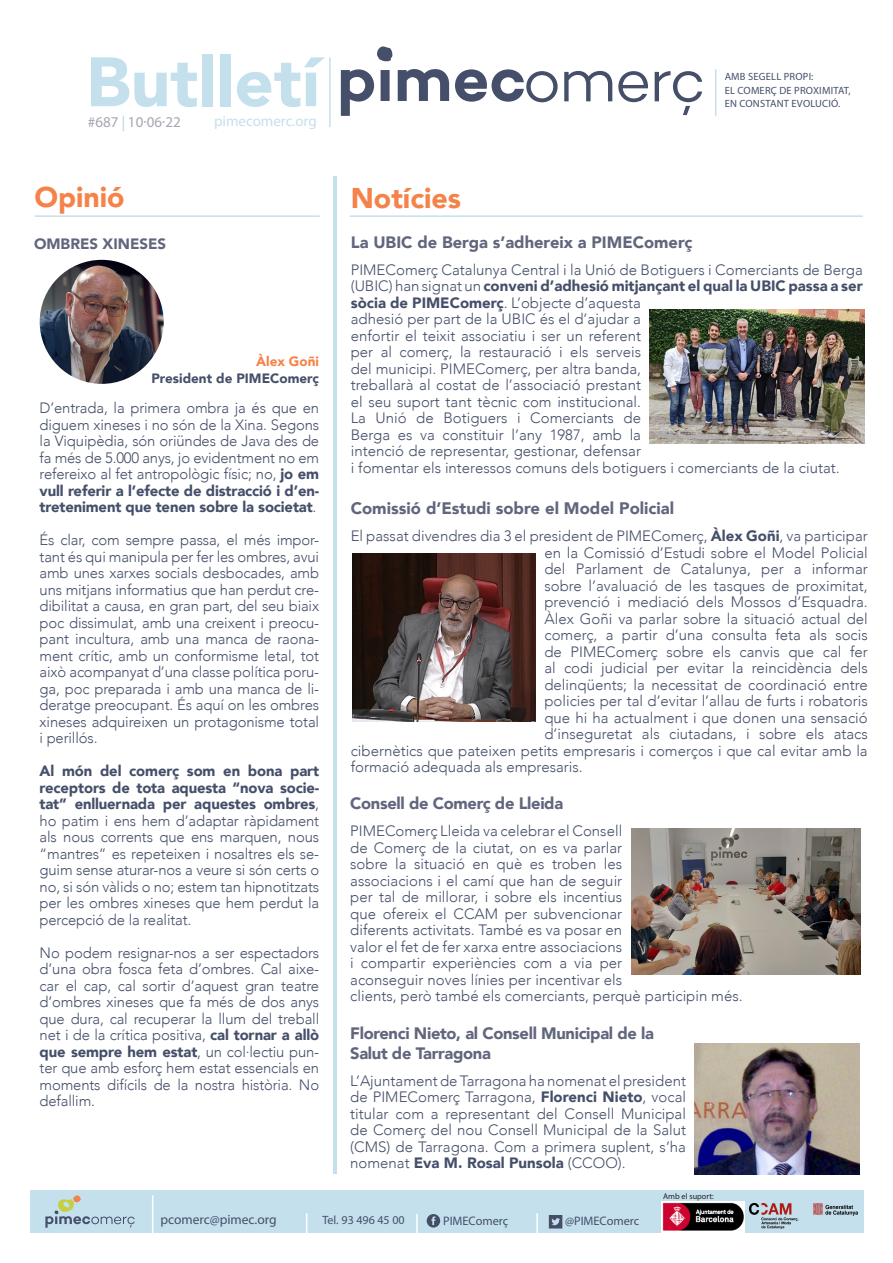
<style>
.page{position:relative;width:893px;height:1263px;background:#fff}
.page>*{position:absolute;margin:0;border:0;box-sizing:border-box;transform-origin:0 0}
.t1{font:900 69px "Avenir";color:#c5e0ed}
.titols_taronges{font:900 28.5px "Avenir";color:#f58349}
.titol_noticies{font:900 16.65px "Avenir";color:#62667d}
.titol_noticies-2{font:900 16.5px/19.8px "Avenir";letter-spacing:-.02em;color:#62667d}
.titol_noticies-3{font:900 16.5px "Avenir";color:#62667d}
.t2{font:300 15px/16.5px "Avenir";color:#454f6a;text-align:justify}
.t3{font:15px "Myriad Pro";color:#c5e0ed}
.titol_opinió{font:900 15px "Avenir";color:#62667d}
.t4{font:15px "Myriad Pro";color:#a6a6b4}
.t5{font:900 13.5px "Avenir";color:#454f6a}
.t6{font:13.5px "Myriad Pro";color:#454f6a}
.t7{font:900 13.5px "Avenir";color:#f58349}
.t8{font:12.3px "Myriad Pro";color:#454f6a}
.t9{font:12px "Myriad Pro";color:#454f6a}
.t10{font:10.5px/13.5px "Myriad Pro";letter-spacing:.02em;color:#454f6a}
.t11{font:8.25px "Myriad Pro";color:#231f20}
.s1{font-weight:900}
</style>
<div class="page">
<div style="left:30px;top:1190px;width:834px;height:43px;background:#c5e0ed"></div>
<hr style="left:329px;top:57px;width:2px;height:70px;background:#c5e0ed">
<hr style="left:715px;top:69px;width:1px;height:47px;background:#c5e0ed">
<svg style="left:45px;top:1195px;width:90px;height:33px"></svg>
<hr style="left:152px;top:1195px;width:1px;height:58px;background:#fff">
<hr style="left:306px;top:1213px;width:1px;height:33px;background:#fff">
<hr style="left:536px;top:1213px;width:2px;height:33px;background:#fff">
<hr style="left:416px;top:1214px;width:2px;height:32px;background:#fff">
<svg style="left:549px;top:1215px;width:13px;height:13px"></svg>
<div style="left:427px;top:1214px;width:13px;height:13px;background:#454e69;border-radius:50%"></div>
<svg style="left:431px;top:1216px;width:4px;height:9px"></svg>
<hr style="left:350px;top:215px;width:513px;height:2px;background:#c5e0ed">
<hr style="left:35px;top:215px;width:285px;height:2px;background:#c5e0ed">
<hr style="left:333px;top:176px;width:3px;height:998px;background:#c5e0ed">
<img style="left:662px;top:1201px;width:82px;height:31px">
<svg style="left:123px;top:116px;width:1px;height:15px"></svg>
<img style="left:40px;top:260px;width:124px;height:124px;border-radius:62px">
<img style="left:631px;top:828px;width:229px;height:147px">
<img style="left:749px;top:1203px;width:109px;height:25px">
<img style="left:353px;top:554px;width:183px;height:168px">
<img style="left:649px;top:309px;width:215px;height:135px">
<svg style="left:341px;top:69px;width:361px;height:47px"></svg>
<svg style="left:377px;top:46px;width:16px;height:15px"></svg>
<img style="left:694px;top:1044px;width:166px;height:131px">
<p class="t1" style="left:86px;top:23px;width:235px">Butlletí</p>
<p class="t4" style="left:88px;top:113px;width:95px">#687 10·06·22</p>
<p class="titols_taronges" style="left:34px;top:173px;width:92px">Opinió</p>
<p class="titol_opinió" style="left:34px;top:231px;width:134px">OMBRES XINESES</p>
<p class="t3" style="left:214px;top:112px;width:104px">pimecomerc.org</p>
<p class="t7" style="left:256px;top:350px;width:64px">Àlex Goñi</p>
<p class="t5" style="left:151px;top:366px;width:169px">President de PIMEComerç</p>
<p class="t2" style="left:40px;top:400px;width:281px">D’entrada, la primera ombra ja és que en diguem xineses i no són de la Xina. Segons la Viquipèdia, són oriündes de Java des de fa més de 5.000 anys, jo evidentment no em refereixo al fet antropològic físic; no, <span class="s1">jo em vull referir a l’efecte de distracció i d’en&shy;treteniment que tenen sobre la societat</span>.</p>
<p class="t2" style="left:40px;top:532px;width:281px">És clar, com sempre passa, el més impor&shy;tant és qui manipula per fer les ombres, avui amb unes xarxes socials desbocades, amb uns mitjans informatius que han perdut cre&shy;dibilitat a causa, en gran part, del seu biaix poc dissimulat, amb una creixent i preocu&shy;pant incultura, amb una manca de raona&shy;ment crític, amb un conformisme letal, tot això acompanyat d’una classe política poru&shy;ga, poc preparada i amb una manca de li&shy;deratge preocupant. És aquí on les ombres xineses adquireixen un protagonisme total i perillós.</p>
<p class="t2" style="left:40px;top:763px;width:281px"><span class="s1">Al món del comerç som en bona part receptors de tota aquesta “nova socie&shy;tat” enlluernada per aquestes ombres</span>, ho patim i ens hem d’adaptar ràpidament als nous corrents que ens marquen, nous “mantres” es repeteixen i nosaltres els se&shy;guim sense aturar-nos a veure si són certs o no, si són vàlids o no; estem tan hipnotitzats per les ombres xineses que hem perdut la percepció de la realitat.</p>
<p class="t2" style="left:40px;top:944px;width:281px">No podem resignar-nos a ser espectadors d’una obra fosca feta d’ombres. Cal aixe&shy;car el cap, cal sortir d’aquest gran teatre d’ombres xineses que fa més de dos anys que dura, cal recuperar la llum del treball net i de la crítica positiva, <span class="s1">cal tornar a allò que sempre hem estat</span>, un col·lectiu pun&shy;ter que amb esforç hem estat essencials en moments difícils de la nostra història. No defallim.</p>
<p class="titols_taronges" style="left:351px;top:174px;width:112px">Notícies</p>
<p class="t10" style="left:725px;top:70px;width:90px">AMB SEGELL PROPI:</p>
<p class="t10" style="left:725px;top:83px;width:128px">EL COMERÇ DE PROXIMITAT,<br>EN CONSTANT EVOLUCIÓ.</p>
<p class="titol_noticies-3" style="left:351px;top:228px;width:343px">La UBIC de Berga s’adhereix a PIMEComerç</p>
<p class="t2" style="left:351px;top:262px;width:513px;text-align:left">PIMEComerç Catalunya Central i la Unió de Botiguers i Comerciants de Berga (UBIC) han signat un <span class="s1">conveni d’adhesió mitjançant el qual la UBIC passa a ser sòcia de PIMEComerç</span>. L’objecte d’aquesta<br>adhesió per part de la UBIC és el d’ajudar a<br>enfortir el teixit associatiu i ser un referent<br>per al comerç, la restauració i els serveis<br>del municipi. PIMEComerç, per altra banda,<br>treballarà al costat de l’associació prestant<br>el seu suport tant tècnic com institucional.<br>La Unió de Botiguers i Comerciants de<br>Berga es va constituir l’any 1987, amb la<br>intenció de representar, gestionar, defensar<br>i fomentar els interessos comuns dels botiguers i comerciants de la ciutat.</p>
<p class="titol_noticies" style="left:351px;top:494px;width:325px">Comissió d’Estudi sobre el Model Policial</p>
<p class="t2" style="left:351px;top:528px;width:519px">El passat divendres dia 3 el president de PIMEComerç, <span class="s1">Àlex Goñi</span>, va participar</p>
<p class="t2" style="left:544px;top:544px;width:325px">en la Comissió d’Estudi sobre el Model Policial</p>
<p class="t2" style="left:544px;top:561px;width:325px">del Parlament de Catalunya, per a informar</p>
<p class="t2" style="left:544px;top:577px;width:325px">sobre l’avaluació de les tasques de proximitat,</p>
<p class="t2" style="left:544px;top:594px;width:325px">prevenció i mediació dels Mossos d’Esquadra.</p>
<p class="t2" style="left:544px;top:610px;width:325px">Àlex Goñi va parlar sobre la situació actual del</p>
<p class="t2" style="left:544px;top:627px;width:325px">comerç, a partir d’una consulta feta als socis</p>
<p class="t2" style="left:544px;top:643px;width:325px">de PIMEComerç sobre els canvis que cal fer</p>
<p class="t2" style="left:544px;top:660px;width:325px">al codi judicial per evitar la reincidència dels</p>
<p class="t2" style="left:544px;top:676px;width:325px">delinqüents; la necessitat de coordinació entre</p>
<p class="t2" style="left:544px;top:693px;width:325px">policies per tal d’evitar l’allau de furts i robatoris</p>
<p class="t2" style="left:544px;top:709px;width:325px">que hi ha actualment i que donen una sensació</p>
<p class="t2" style="left:544px;top:726px;width:325px">d’inseguretat als ciutadans, i sobre els atacs</p>
<p class="t2" style="left:351px;top:742px;width:518px">cibernètics que pateixen petits empresaris i comerços i que cal evitar amb la</p>
<p class="t2" style="left:351px;top:759px;width:234px">formació adequada als empresaris.</p>
<p class="titol_noticies-2" style="left:350px;top:793px;width:214px">Consell de Comerç de Lleida</p>
<p class="t2" style="left:350px;top:823px;width:394px;text-align:left">PIMEComerç Lleida va celebrar el Consell<br>de Comerç de la ciutat, on es va parlar<br>sobre la situació en què es troben les<br>associacions i el camí que han de seguir<br>per tal de millorar, i sobre els incentius<br>que ofereix el CCAM per subvencionar<br>diferents activitats. També es va posar en<br>valor el fet de fer xarxa entre associacions<br>i compartir experiències com a via per<br>aconseguir noves línies per incentivar els<br>clients, però també els comerciants, perquè participin més.</p>
<p class="titol_noticies-2" style="left:350px;top:1022px;width:305px">Florenci Nieto, al Consell Municipal de la<br>Salut de Tarragona</p>
<p class="t2" style="left:350px;top:1072px;width:337px">L’Ajuntament de Tarragona ha nomenat el president de PIMEComerç Tarragona, <span class="s1">Florenci Nieto</span>, vocal titular com a representant del Consell Municipal de Comerç del nou Consell Municipal de la Salut (CMS) de Tarragona. Com a primera suplent, s’ha nomenat <span class="s1">Eva M. Rosal Punsola</span> (CCOO).</p>
<p class="t11" style="left:663px;top:1191px;width:52px">Amb el suport:</p>
<p class="t6" style="left:160px;top:1211px;width:118px">pcomerc@pimec.org</p>
<p class="t9" style="left:322px;top:1212px;width:84px">Tel. 93 496 45 00</p>
<p class="t8" style="left:443px;top:1213px;width:67px">PIMEComerç</p>
<p class="t8" style="left:565px;top:1213px;width:76px">@PIMEComerc</p>
</div>
